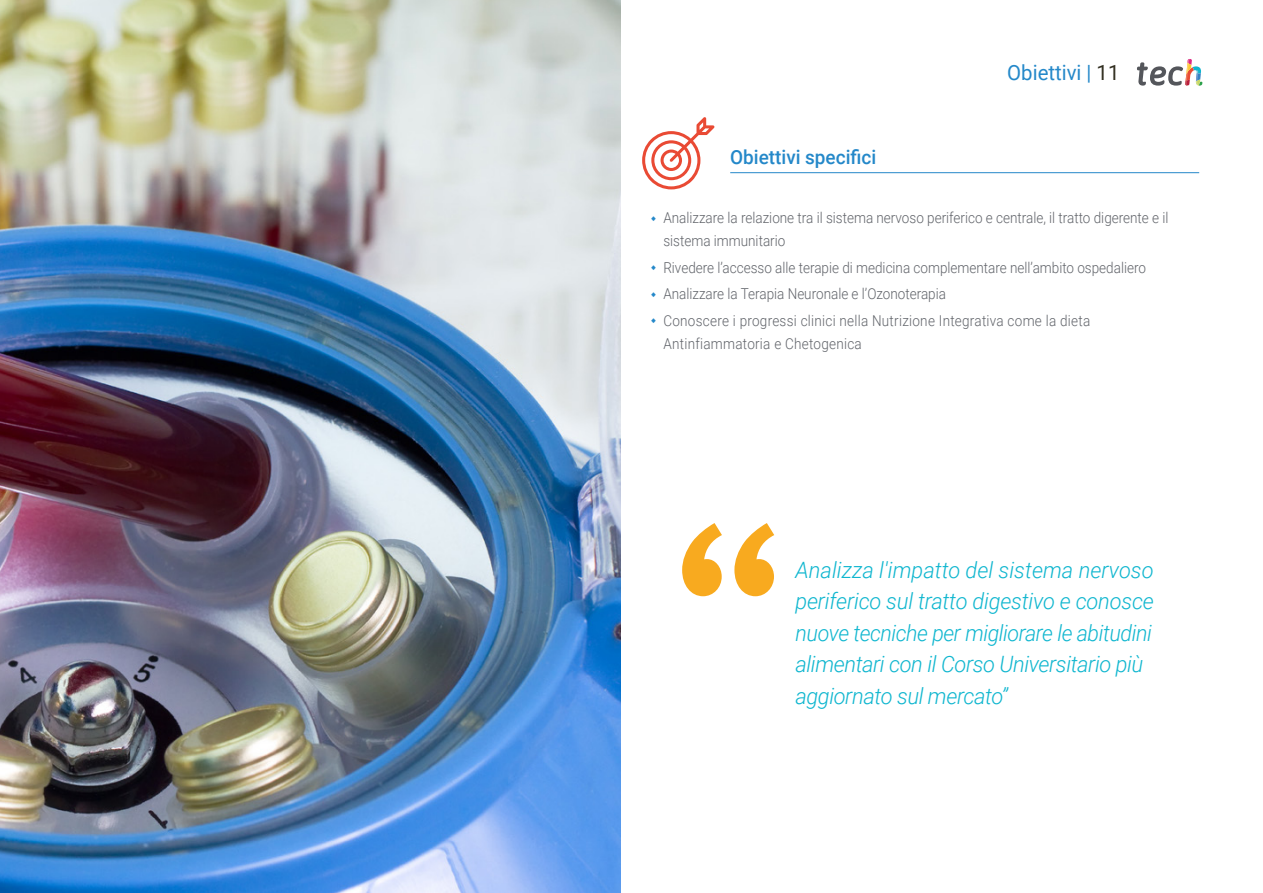
<style>
.page{position:relative;width:1263px;height:893px;background:#fff}
.page>*{position:absolute;margin:0;border:0;box-sizing:border-box;transform-origin:0 0}
.t1{font:italic 300 22.5px/31.5px "Roboto";letter-spacing:-.02em;color:#0fb6cf}
.t2{font:21px "Roboto";color:#2488c9}
.t3{font:500 19.5px "Roboto";color:#2488c9}
.t4{font:300 15px/26.7px "Roboto";color:#61646a;scale:.9 1}
.t5{font:300 15px "Roboto";letter-spacing:.02em;color:#61646a;scale:.9 1}
.s1{color:#312e20}
</style>
<div class="page">
<hr style="left:730px;top:172px;width:469px;height:1px;background:#2488c9">
<svg style="left:642px;top:117px;width:72px;height:72px"></svg>
<img style="left:0;top:0;width:621px;height:893px">
<svg style="left:682px;top:523px;width:92px;height:73px"></svg>
<svg style="left:1137px;top:59px;width:65px;height:27px"></svg>
<h3 class="t3" style="left:730px;top:144px;width:147px">Obiettivi specifici</h3>
<h2 class="t2" style="left:1007px;top:57px;width:114px">Obiettivi | <span class="s1">11</span></h2>
<p class="t4" style="left:663px;top:206px;width:563px;line-height:22.5px">Analizzare la relazione tra il sistema nervoso periferico e centrale, il tratto digerente e il sistema immunitario</p>
<p class="t4" style="left:663px;top:253px;width:538px">Rivedere l’accesso alle terapie di medicina complementare nell’ambito ospedaliero<br>Analizzare la Terapia Neuronale e l’Ozonoterapia<br>Conoscere i progressi clinici nella Nutrizione Integrativa come la dieta</p>
<p class="t5" style="left:663px;top:333px;width:222px">Antinfiammatoria e Chetogenica</p>
<h1 class="t1" style="left:795px;top:553px;width:360px">Analizza l'impatto del sistema nervoso periferico sul tratto digestivo e conosce nuove tecniche per migliorare le abitudini alimentari con il Corso Universitario più aggiornato sul mercato”</h1>
</div>
